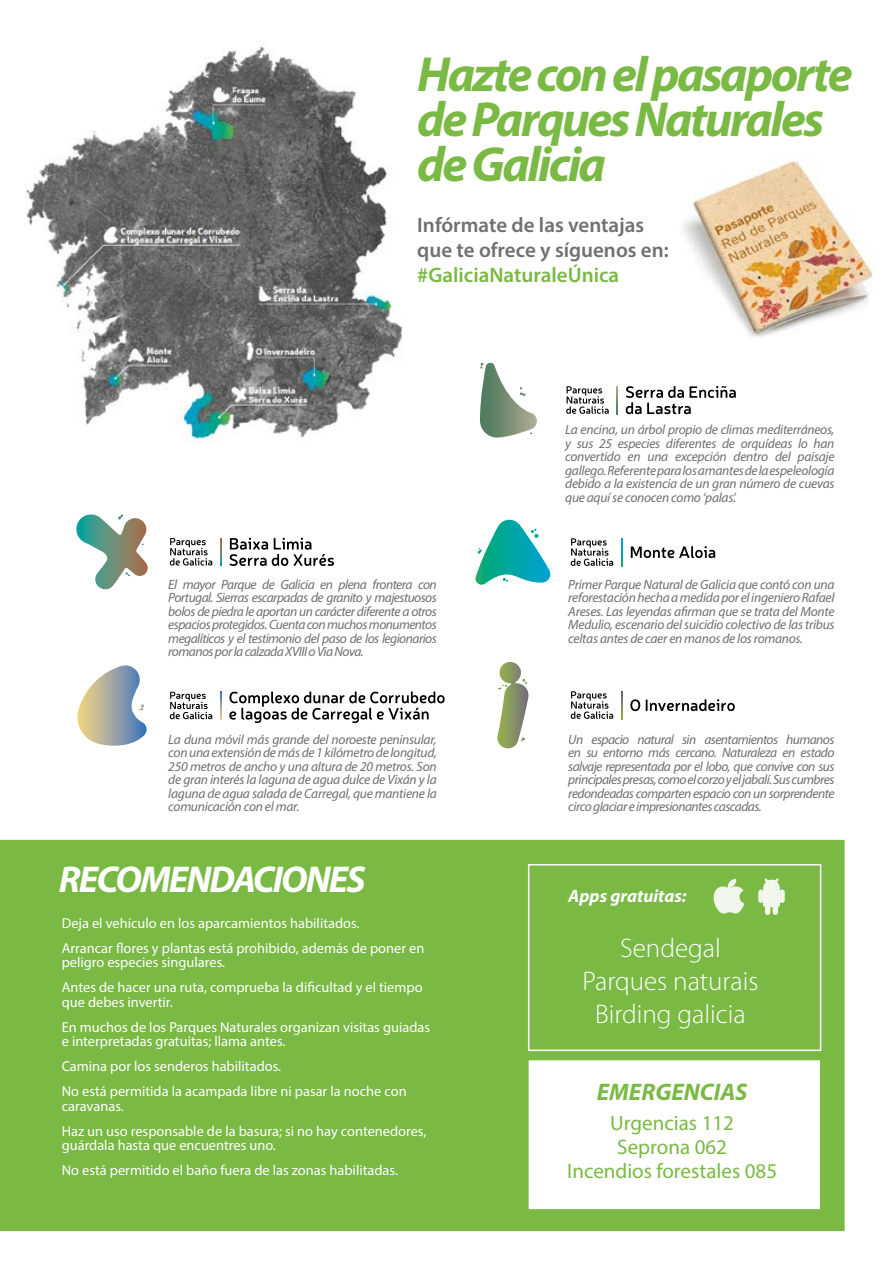
<style>
.page{position:relative;width:893px;height:1263px;background:#fff}
.page>*{position:absolute;margin:0;border:0;box-sizing:border-box;transform-origin:0 0}
.t1{font:italic 700 49.5px/45px "Myriad Pro";letter-spacing:-.05em;color:#79b944}
.t2{font:italic 700 37.5px "Myriad Pro";letter-spacing:-.05em;color:#fff}
.t3{font:300 27px "Myriad Pro";color:#fff}
.t4{font:italic 700 24px "Myriad Pro";color:#79b944}
.t5{font:600 21px "Myriad Pro";color:#716f6f}
.t6{font:21px "Myriad Pro";color:#79b944}
.t7{font:600 21px "Myriad Pro";color:#79b944}
.t8{font:italic 700 18px "Myriad Pro";color:#fff}
.t9{font:14.4px "Myriad Pro";color:#fff}
.t10{font:italic 13.5px/13.5px "Myriad Pro";letter-spacing:-.02em;color:#716f6f;text-align:justify}
</style>
<div class="page">
<img style="left:26px;top:46px;width:377px;height:397px">
<div style="left:1px;top:841px;width:843px;height:389px;background:#79b944"></div>
<div style="left:0;top:840px;width:845px;height:391px;border:2px solid #79b944"></div>
<svg style="left:713px;top:878px;width:32px;height:36px"></svg>
<svg style="left:758px;top:878px;width:27px;height:37px"></svg>
<div style="left:529px;top:1060px;width:291px;height:149px;background:#fff;border:2px solid #fff"></div>
<div style="left:528px;top:864px;width:293px;height:187px;border:2px solid #fff"></div>
<img style="left:683px;top:160px;width:190px;height:177px">
<svg style="left:566px;top:386px;width:43px;height:28px"></svg>
<svg style="left:626px;top:386px;width:110px;height:28px"></svg>
<svg style="left:617px;top:386px;width:1px;height:28px"></svg>
<svg style="left:480px;top:363px;width:57px;height:75px"></svg>
<svg style="left:571px;top:691px;width:42px;height:28px"></svg>
<svg style="left:630px;top:699px;width:10px;height:12px"></svg>
<svg style="left:646px;top:699px;width:89px;height:12px"></svg>
<svg style="left:621px;top:691px;width:1px;height:28px"></svg>
<svg style="left:497px;top:662px;width:31px;height:87px"></svg>
<svg style="left:571px;top:538px;width:42px;height:28px"></svg>
<svg style="left:631px;top:546px;width:84px;height:12px"></svg>
<svg style="left:621px;top:538px;width:1px;height:28px"></svg>
<svg style="left:475px;top:520px;width:75px;height:65px"></svg>
<svg style="left:170px;top:692px;width:42px;height:27px"></svg>
<svg style="left:229px;top:691px;width:216px;height:32px"></svg>
<svg style="left:221px;top:692px;width:1px;height:27px"></svg>
<svg style="left:77px;top:665px;width:70px;height:81px"></svg>
<svg style="left:170px;top:538px;width:42px;height:27px"></svg>
<svg style="left:229px;top:538px;width:105px;height:28px"></svg>
<svg style="left:221px;top:538px;width:1px;height:28px"></svg>
<svg style="left:76px;top:514px;width:72px;height:76px"></svg>
<p class="t1" style="left:417px;top:50px;width:437px">Hazte con el pasaporte de Parques Naturales</p>
<p class="t1" style="left:417px;top:140px;width:190px">de Galicia</p>
<p class="t5" style="left:417px;top:211px;width:229px">Infórmate de las ventajas</p>
<p class="t5" style="left:417px;top:236px;width:253px">que te ofrece y síguenos en:</p>
<p class="t7" style="left:417px;top:261px;width:203px">#GaliciaNaturaleÚnica</p>
<p class="t10" style="left:168px;top:577px;width:270px">El mayor Parque de Galicia en plena frontera con Portugal. Sierras escarpadas de granito y majestuosos bolos de piedra le aportan un carácter diferente a otros espacios protegidos. Cuenta con muchos monumentos megalíticos y el testimonio del paso de los legionarios romanos por la calzada XVIII o Via Nova.</p>
<p class="t10" style="left:168px;top:732px;width:270px">La duna móvil más grande del noroeste peninsular, con una extensión de más de 1 kilómetro de longitud, 250 metros de ancho y una altura de 20 metros. Son de gran interés la laguna de agua dulce de Vixán y la laguna de agua salada de Carregal, que mantiene la comunicación con el mar.</p>
<p class="t2" style="left:59px;top:855px;width:308px">RECOMENDACIONES</p>
<p class="t9" style="left:62px;top:914px;width:299px">Deja el vehículo en los aparcamientos habilitados.</p>
<p class="t9" style="left:62px;top:939px;width:364px">Arrancar flores y plantas está prohibido, además de poner en</p>
<p class="t9" style="left:62px;top:953px;width:165px">peligro especies singulares.</p>
<p class="t9" style="left:62px;top:978px;width:362px">Antes de hacer una ruta, comprueba la dificultad y el tiempo</p>
<p class="t9" style="left:62px;top:993px;width:113px">que debes invertir.</p>
<p class="t9" style="left:62px;top:1018px;width:370px">En muchos de los Parques Naturales organizan visitas guiadas</p>
<p class="t9" style="left:62px;top:1032px;width:225px">e interpretadas gratuitas; llama antes.</p>
<p class="t9" style="left:62px;top:1057px;width:221px">Camina por los senderos habilitados.</p>
<p class="t9" style="left:62px;top:1082px;width:346px">No está permitida la acampada libre ni pasar la noche con</p>
<p class="t9" style="left:62px;top:1097px;width:64px">caravanas.</p>
<p class="t9" style="left:62px;top:1122px;width:366px">Haz un uso responsable de la basura; si no hay contenedores,</p>
<p class="t9" style="left:62px;top:1136px;width:216px">guárdala hasta que encuentres uno.</p>
<p class="t9" style="left:62px;top:1161px;width:338px">No está permitido el baño fuera de las zonas habilitadas.</p>
<p class="t10" style="left:565px;top:423px;width:271px">La encina, un árbol propio de climas mediterráneos, y sus 25 especies diferentes de orquídeas lo han convertido en una excepción dentro del paisaje gallego. Referente para los amantes de la espeleología debido a la existencia de un gran número de cuevas que aquí se conocen como ‘palas’.</p>
<p class="t10" style="left:568px;top:577px;width:268px">Primer Parque Natural de Galicia que contó con una reforestación hecha a medida por el ingeniero Rafael Areses. Las leyendas afirman que se trata del Monte Medulio, escenario del suicidio colectivo de las tribus celtas antes de caer en manos de los romanos.</p>
<p class="t10" style="left:568px;top:732px;width:268px">Un espacio natural sin asentamientos humanos en su entorno más cercano. Naturaleza en estado salvaje representada por el lobo, que convive con sus principales presas, como el corzo y el jabalí. Sus cumbres redondeadas comparten espacio con un sorprendente circo glaciar e impresionantes cascadas.</p>
<p class="t8" style="left:568px;top:884px;width:120px">Apps gratuitas:</p>
<p class="t3" style="left:620px;top:933px;width:102px">Sendegal</p>
<p class="t3" style="left:582px;top:966px;width:178px">Parques naturais</p>
<p class="t3" style="left:595px;top:999px;width:152px">Birding galicia</p>
<p class="t4" style="left:597px;top:1076px;width:152px">EMERGENCIAS</p>
<p class="t6" style="left:610px;top:1109px;width:125px">Urgencias 112</p>
<p class="t6" style="left:617px;top:1133px;width:111px">Seprona 062</p>
<p class="t6" style="left:567px;top:1157px;width:211px">Incendios forestales 085</p>
</div>
